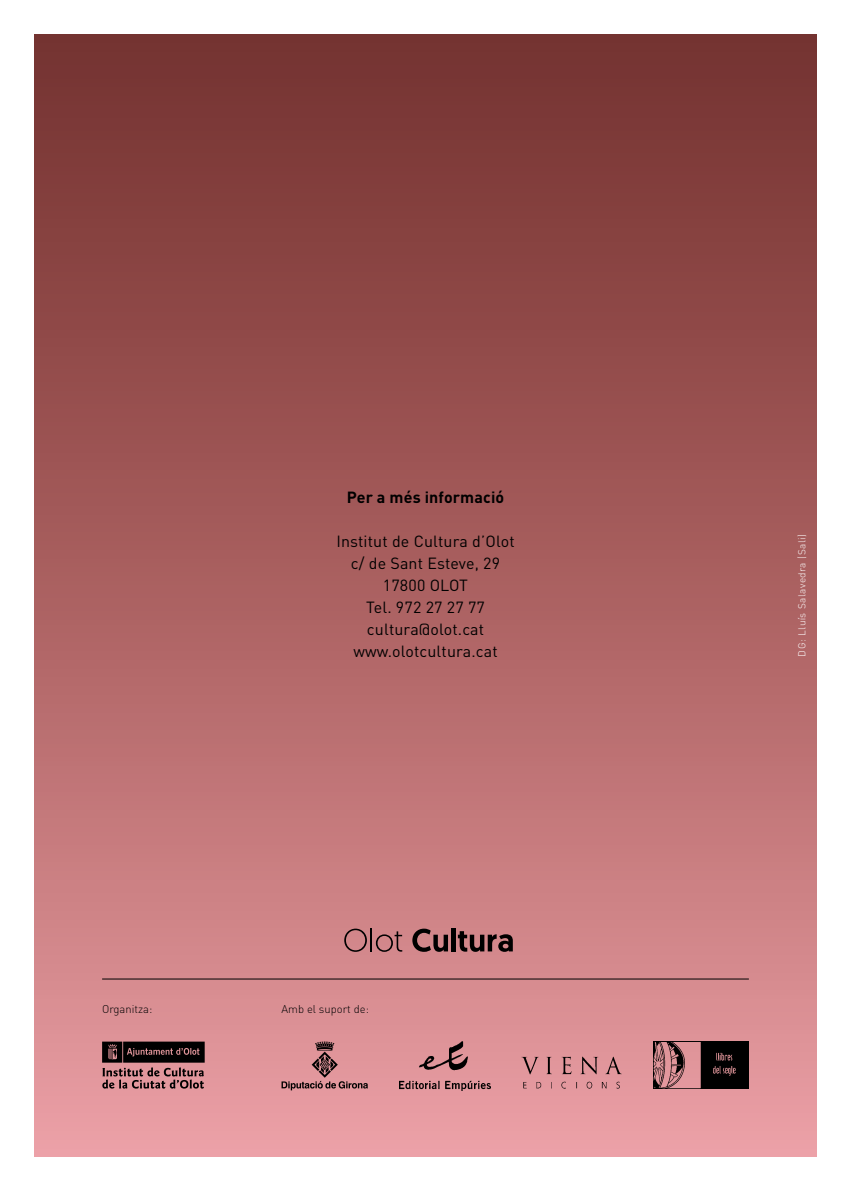
<style>
.page{position:relative;width:851px;height:1191px;background:#fff}
.page>*{position:absolute;margin:0;border:0;box-sizing:border-box;transform-origin:0 0}
.t1{font:16px/22px "DIN";letter-spacing:.01em;color:#000;text-align:center}
.t2{font:700 16px "DIN";letter-spacing:.01em;color:#000}
.t3{font:300 11.2px "DIN";color:#000}
.t4{font:300 10px "DIN";letter-spacing:.04em;color:#fff}
</style>
<div class="page">
<div style="left:34px;top:34px;width:782px;height:1123px;background:linear-gradient(to bottom,#712d2a,#e99ba1)"></div>
<svg style="left:102px;top:1041px;width:103px;height:47px;background:#6b474a"></svg>
<svg style="left:281px;top:1041px;width:87px;height:49px;background:#c18085"></svg>
<img style="left:653px;top:1041px;width:95px;height:47px">
<img style="left:399px;top:1041px;width:91px;height:49px">
<img style="left:521px;top:1052px;width:101px;height:42px">
<svg style="left:344px;top:928px;width:23px;height:23px"></svg>
<hr style="left:370px;top:928px;width:2px;height:23px;background:#000">
<svg style="left:376px;top:931px;width:26px;height:20px"></svg>
<svg style="left:412px;top:928px;width:36px;height:23px"></svg>
<hr style="left:451px;top:928px;width:4px;height:23px;background:#000">
<svg style="left:458px;top:931px;width:54px;height:20px"></svg>
<hr style="left:102px;top:978px;width:646px;height:1px;background:#000">
<p class="t2" style="left:346px;top:486px;width:159px">Per a més informació</p>
<p class="t1" style="left:336px;top:530px;width:180px">Institut de Cultura d’Olot c/ de Sant Esteve, 29<br>17800 OLOT<br>Tel. 972 27 27 77 cultura@olot.cat www.olotcultura.cat</p>
<p class="t4" style="left:795px;top:656px;width:124px;rotate:-90deg">DG: Lluís Salavedra (Sali)</p>
<p class="t3" style="left:102px;top:1002px;width:52px">Organitza:</p>
<p class="t3" style="left:281px;top:1002px;width:89px">Amb el suport de:</p>
</div>
